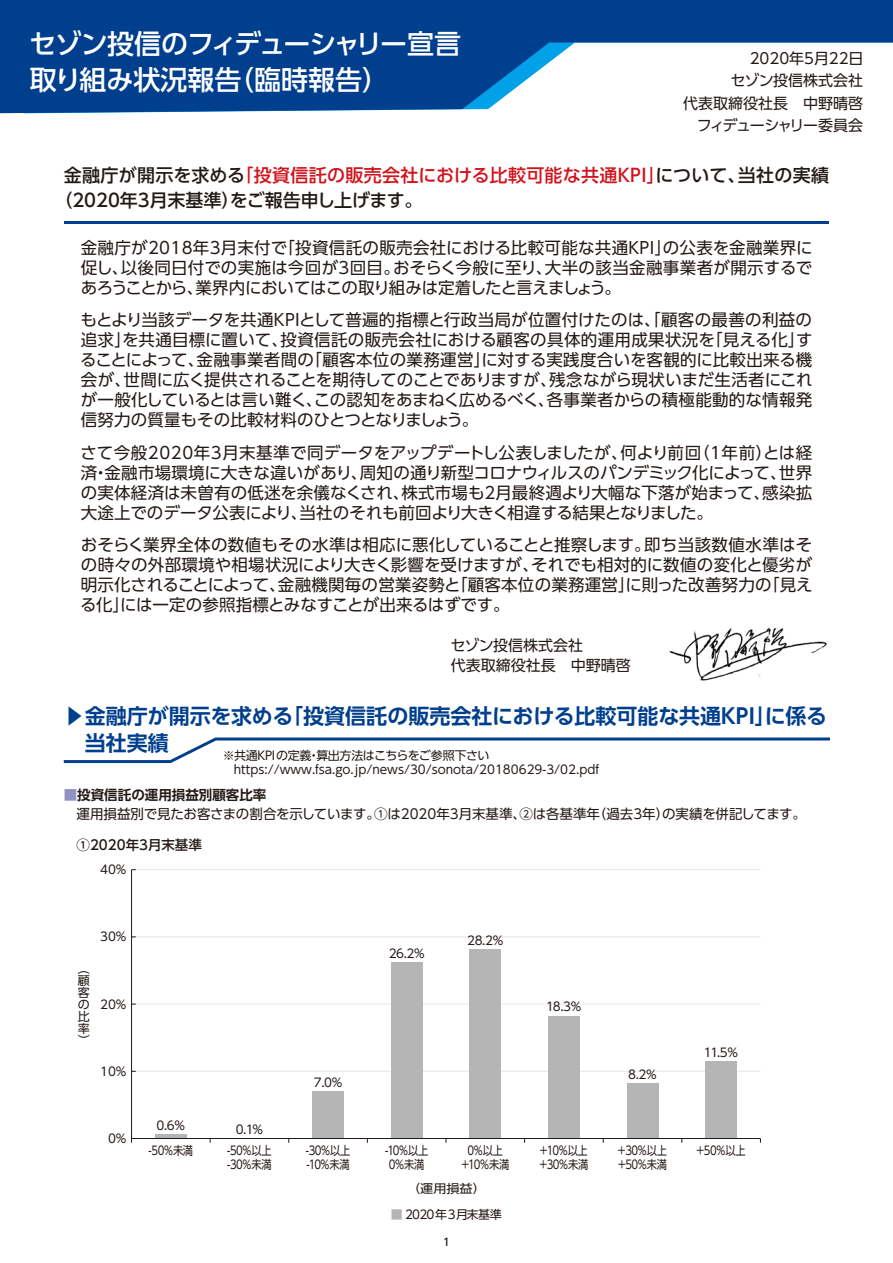
<style>
.page{position:relative;width:893px;height:1263px;background:#fff}
.page>*{position:absolute;margin:0;border:0;box-sizing:border-box;transform-origin:0 0}
.t1{font:500 27px/36.8px "UD Shin Go Pro";letter-spacing:-.03em;color:#fff}
.t2{font:700 21px/27px "UD Shin Go Pro De";color:#003f8e}
.t3{font:500 18px/25.7px "UD Shin Go Pro";letter-spacing:.005em;color:#231916}
.t4{font:16.5px/20px "UD Shin Go Pro";letter-spacing:-.005em;color:#231916;text-align:justify}
.t5{font:15px/19.5px "UD Shin Go Pro";color:#231916}
.t6{font:15px "UD Shin Go Pro";letter-spacing:-.095em;color:#231916}
.t7{font:13.5px "UD Shin Go Pro";letter-spacing:-.005em;color:#231916}
.t8{font:700 13.5px "UD Shin Go Pro De";color:#231916}
.t9{font:500 13.5px "UD Shin Go Pro";color:#231916}
.t10{font:12px/13.5px "UD Shin Go Pro";letter-spacing:-.02em;color:#231916;scale:.85 1}
.t11{font:12px/13.5px "UD Shin Go Pro";color:#231916}
.t12{font:12px/12px "UD Shin Go Pro";letter-spacing:-.02em;color:#231916;text-align:justify}
.t13{font:12px "UD Shin Go Pro";letter-spacing:-.04em;color:#231916}
.t14{font:12px "UD Shin Go Pro";letter-spacing:-.02em;color:#231916;scale:1.09 1}
.t15{font:500 10.5px "UD Shin Go Pro";color:#231916}
.s1{color:#d1131c}
.s2{color:#9092c1}
.s3{color:#b5b5b6}
</style>
<div class="page">
<svg style="left:0;top:0;width:893px;height:113px;fill:#003f8e"></svg>
<hr style="left:64px;top:221px;width:587px;height:2px;background:#003f8e">
<hr style="left:651px;top:221px;width:178px;height:2px;background:#003f8e">
<img style="left:669px;top:627px;width:158px;height:54px">
<svg style="left:64px;top:737px;width:766px;height:26px"></svg>
<svg style="left:131px;top:869px;width:630px;height:270px"></svg>
<h1 class="t1" style="left:29px;top:24px;width:433px">セゾン投信のフィデューシャリー宣言取り組み状況報告（臨時報告）</h1>
<p class="t5" style="left:750px;top:48px;width:115px">2020年5月22日</p>
<p class="t5" style="left:730px;top:70px;width:149px">セゾン投信株式会社　</p>
<p class="t5" style="left:683px;top:93px;width:181px">代表取締役社⻑　中野晴啓</p>
<p class="t6" style="left:697px;top:113px;width:168px">フィデューシャリー委員会</p>
<p class="t3" style="left:54px;top:161px;width:776px;text-indent:9px">金融庁が開示を求める<span class="s1">「投資信託の販売会社における比較可能な共通KPI」</span>について、当社の実績（2020年3月末基準）をご報告申し上げます。</p>
<p class="t4" style="left:81px;top:237px;width:733px">金融庁が2018年3月末付で「投資信託の販売会社における⽐較可能な共通KPI」の公表を金融業界に促し、以後同日付での実施は今回が3回目。おそらく今般に至り、大半の該当金融事業者が開⽰するであろうことから、業界内においてはこの取り組みは定着したと言えましょう。</p>
<p class="t4" style="left:80px;top:310px;width:734px">もとより当該データを共通KPIとして普遍的指標と⾏政当局が位置付けたのは、「顧客の最善の利益の追求」を共通目標に置いて、投資信託の販売会社における顧客の具体的運⽤成果状況を「⾒える化」することによって、金融事業者間の「顧客本位の業務運営」に対する実践度合いを客観的に⽐較出来る機会が、世間に広く提供されることを期待してのことでありますが、残念ながら現状いまだ生活者にこれが⼀般化しているとは言い難く、この認知をあまねく広めるべく、各事業者からの積極能動的な情報発信努力の質量もその⽐較材料のひとつとなりましょう。</p>
<p class="t4" style="left:80px;top:442px;width:733px">さて今般2020年3月末基準で同データをアップデートし公表しましたが、何より前回（1年前）とは経済・金融市場環境に大きな違いがあり、周知の通り新型コロナウィルスのパンデミック化によって、世界の実体経済は未曽有の低迷を余儀なくされ、株式市場も2月最終週より大幅な下落が始まって、感染拡大途上でのデータ公表により、当社のそれも前回より大きく相違する結果となりました。</p>
<p class="t4" style="left:80px;top:535px;width:734px">おそらく業界全体の数値もその水準は相応に悪化していることと推察します。即ち当該数値水準はその時々の外部環境や相場状況により大きく影響を受けますが、それでも相対的に数値の変化と優劣が明⽰化されることによって、金融機関毎の営業姿勢と「顧客本位の業務運営」に則った改善努力の「⾒える化」には⼀定の参照指標とみなすことが出来るはずです。</p>
<p class="t5" style="left:450px;top:635px;width:182px">セゾン投信株式会社<br>代表取締役社⻑　中野晴啓</p>
<p class="t2" style="left:85px;top:702px;width:744px;text-indent:-21px">▶ 金融庁が開示を求める「投資信託の販売会社における比較可能な共通KPI」に係る当社実績</p>
<p class="t11" style="left:234px;top:749px;width:367px;text-indent:-11px">※共通KPIの定義・算出方法はこちらをご参照下さいhttps://www.fsa.go.jp/news/30/sonota/20180629-3/02.pdf</p>
<p class="t8" style="left:64px;top:784px;width:204px"><span class="s2">■</span>投資信託の運用損益別顧客比率</p>
<p class="t7" style="left:77px;top:803px;width:731px">運⽤損益別で⾒たお客さまの割合を⽰しています。①は2020年3月末基準、②は各基準年（過去3年）の実績を併記してます。</p>
<p class="t9" style="left:77px;top:833px;width:127px">①2020年3月末基準</p>
<p class="t12" style="left:100px;top:863px;width:28px">40%</p>
<p class="t12" style="left:100px;top:930px;width:28px">30%</p>
<p class="t12" style="left:78px;top:962px;width:13px">（顧客の比率）</p>
<p class="t12" style="left:100px;top:997px;width:28px">20%</p>
<p class="t12" style="left:100px;top:1065px;width:28px">10%</p>
<p class="t12" style="left:108px;top:1132px;width:20px">0%</p>
<p class="t12" style="left:157px;top:1119px;width:30px">0.6%</p>
<p class="t12" style="left:236px;top:1123px;width:29px">0.1%</p>
<p class="t12" style="left:314px;top:1076px;width:30px">7.0%</p>
<p class="t12" style="left:389px;top:947px;width:37px">26.2%</p>
<p class="t12" style="left:467px;top:934px;width:37px">28.2%</p>
<p class="t12" style="left:546px;top:1000px;width:37px">18.3%</p>
<p class="t12" style="left:628px;top:1068px;width:30px">8.2%</p>
<p class="t12" style="left:704px;top:1046px;width:36px">11.5%</p>
<p class="t10" style="left:149px;top:1143px;width:54px">-50%未満</p>
<p class="t10" style="left:227px;top:1143px;width:54px">-50%以上-30%未満</p>
<p class="t10" style="left:306px;top:1143px;width:54px">-30%以上-10%未満</p>
<p class="t10" style="left:385px;top:1143px;width:53px;text-align:center">-10%以上<br>0%未満</p>
<p class="t10" style="left:461px;top:1143px;width:58px;text-align:center">0%以上+10%未満</p>
<p class="t10" style="left:539px;top:1143px;width:59px">+10%以上+30%未満</p>
<p class="t10" style="left:618px;top:1143px;width:59px">+30%以上+50%未満</p>
<p class="t10" style="left:697px;top:1143px;width:59px">+50%以上</p>
<p class="t13" style="left:391px;top:1205px;width:112px"><span class="s3">■</span> 2020年3月末基準</p>
<p class="t15" style="left:443px;top:1233px;width:8px">1</p>
<p class="t14" style="left:407px;top:1179px;width:74px">（運用損益）</p>
</div>
